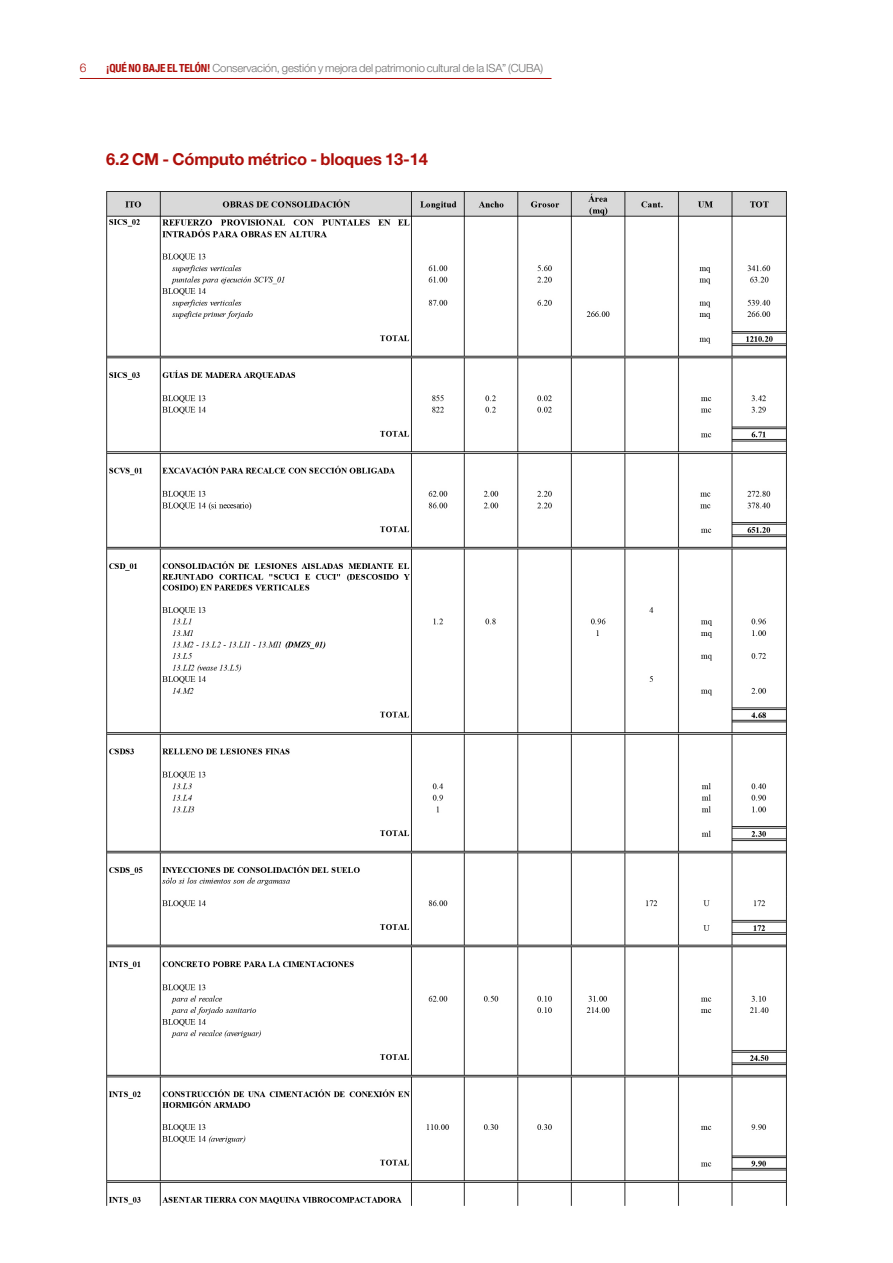
<style>
.page{position:relative;width:893px;height:1263px;background:#fff}
.page>*{position:absolute;margin:0;border:0;box-sizing:border-box;transform-origin:0 0}
.t1{font:700 16.5px "Helvetica Neue LT Pro";letter-spacing:-.01em;color:#ae0f0a}
.t2{font:300 12px "Helvetica Neue LT Pro";color:#ae0f0a}
.t3{font:300 11.25px "Helvetica Neue LT Pro";letter-spacing:-.015em;color:#706f6f}
.s1{font-weight:700;font-stretch:condensed;color:#ae0f0a}
</style>
<div class="page">
<hr style="left:80px;top:78px;width:471px;height:1px;background:#ae0f0a">
<img style="left:106px;top:191px;width:681px;height:1014px">
<p class="t2" style="left:80px;top:61px;width:8px">6</p>
<p class="t3" style="left:106px;top:61px;width:438px"><span class="s1">¡QUÉ NO BAJE EL TELÓN!</span> Conservación, gestión y mejora del patrimonio cultural de la ISA” (CUBA)</p>
<h1 class="t1" style="left:106px;top:149px;width:323px">6.2 CM - Cómputo métrico - bloques 13-14</h1>
</div>
